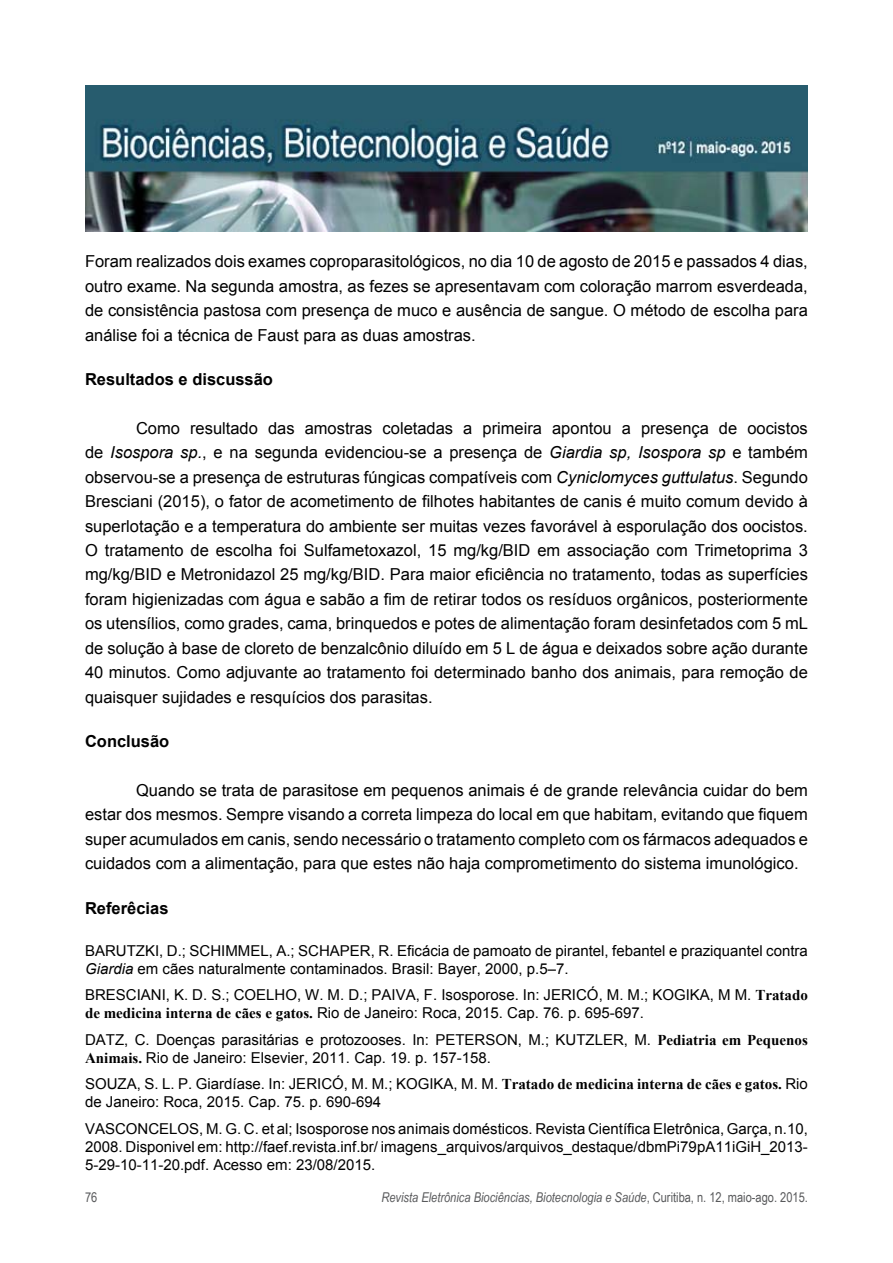
<style>
.page{position:relative;width:893px;height:1263px;background:#fff}
.page>*{position:absolute;margin:0;border:0;box-sizing:border-box;transform-origin:0 0}
.t1{font:16.5px/24.5px "Arial";color:#000;text-align:justify}
.t2{font:700 16.5px "Arial";color:#000}
.t3{font:15px/18px "Arial";color:#000}
.t4{font:italic 13.5px "Arial Narrow";color:#58595b}
.t5{font:13.5px "Arial Narrow";color:#58595b}
.s1{font-style:italic}
.s2{font-family:"Times New Roman";font-weight:700}
.s3{font-style:normal}
</style>
<div class="page">
<img style="left:85px;top:85px;width:723px;height:146px">
<p class="t1" style="left:85px;top:249px;width:724px">Foram realizados dois exames coproparasitológicos, no dia 10 de agosto de 2015 e passados 4 dias, outro exame. Na segunda amostra, as fezes se apresentavam com coloração marrom esverdeada, de consistência pastosa com presença de muco e ausência de sangue. O método de escolha para análise foi a técnica de Faust para as duas amostras.</p>
<p class="t2" style="left:85px;top:368px;width:189px">Resultados e discussão</p>
<p class="t1" style="left:85px;top:416px;width:724px;text-indent:51px">Como resultado das amostras coletadas a primeira apontou a presença de oocistos de <span class="s1">Isospora sp.</span>, e na segunda evidenciou-se a presença de <span class="s1">Giardia sp, Isospora sp</span> e também observou-se a presença de estruturas fúngicas compatíveis com <span class="s1">Cyniclomyces guttulatus</span>. Segundo Bresciani (2015), o fator de acometimento de filhotes habitantes de canis é muito comum devido à superlotação e a temperatura do ambiente ser muitas vezes favorável à esporulação dos oocistos.<br>O tratamento de escolha foi Sulfametoxazol, 15 mg/kg/BID em associação com Trimetoprima 3 mg/kg/BID e Metronidazol 25 mg/kg/BID. Para maior eficiência no tratamento, todas as superfícies foram higienizadas com água e sabão a fim de retirar todos os resíduos orgânicos, posteriormente os utensílios, como grades, cama, brinquedos e potes de alimentação foram desinfetados com 5 mL de solução à base de cloreto de benzalcônio diluído em 5 L de água e deixados sobre ação durante 40 minutos. Como adjuvante ao tratamento foi determinado banho dos animais, para remoção de quaisquer sujidades e resquícios dos parasitas.</p>
<p class="t2" style="left:85px;top:730px;width:86px">Conclusão</p>
<p class="t1" style="left:85px;top:778px;width:724px;text-indent:51px">Quando se trata de parasitose em pequenos animais é de grande relevância cuidar do bem estar dos mesmos. Sempre visando a correta limpeza do local em que habitam, evitando que fiquem super acumulados em canis, sendo necessário o tratamento completo com os fármacos adequados e cuidados com a alimentação, para que estes não haja comprometimento do sistema imunológico.</p>
<p class="t2" style="left:85px;top:897px;width:85px">Referêcias</p>
<p class="t3" style="left:85px;top:942px;width:724px">BARUTZKI, D.; SCHIMMEL, A.; SCHAPER, R. Eficácia de pamoato de pirantel, febantel e praziquantel contra<br><span class="s1">Giardia</span> em cães naturalmente contaminados. Brasil: Bayer, 2000, p.5–7.</p>
<p class="t3" style="left:85px;top:986px;width:724px">BRESCIANI, K. D. S.; COELHO, W. M. D.; PAIVA, F. Isosporose. In: JERICÓ, M. M.; KOGIKA, M M. <span class="s2">Tratado de medicina interna de cães e gatos.</span> Rio de Janeiro: Roca, 2015. Cap. 76. p. 695-697.</p>
<p class="t3" style="left:85px;top:1031px;width:724px">DATZ, C. Doenças parasitárias e protozooses. In: PETERSON, M.; KUTZLER, M. <span class="s2">Pediatria em Pequenos<br>Animais.</span> Rio de Janeiro: Elsevier, 2011. Cap. 19. p. 157-158.</p>
<p class="t3" style="left:85px;top:1075px;width:724px">SOUZA, S. L. P. Giardíase. In: JERICÓ, M. M.; KOGIKA, M. M. <span class="s2">Tratado de medicina interna de cães e gatos.</span> Rio de Janeiro: Roca, 2015. Cap. 75. p. 690-694</p>
<p class="t3" style="left:85px;top:1120px;width:724px;text-align:justify">VASCONCELOS, M. G. C. et al; Isosporose nos animais domésticos. Revista Científica Eletrônica, Garça, n.10, 2008. Disponivel em: http://faef.revista.inf.br/ imagens_arquivos/arquivos_destaque/dbmPi79pA11iGiH_2013- 5-29-10-11-20.pdf. Acesso em: 23/08/2015.</p>
<p class="t5" style="left:85px;top:1187px;width:14px">76</p>
<p class="t4" style="left:381px;top:1188px;width:428px">Revista Eletrônica Biociências, Biotecnologia e Saúde<span class="s3">, Curitiba, n. 12, maio-ago. 2015.</span></p>
</div>
